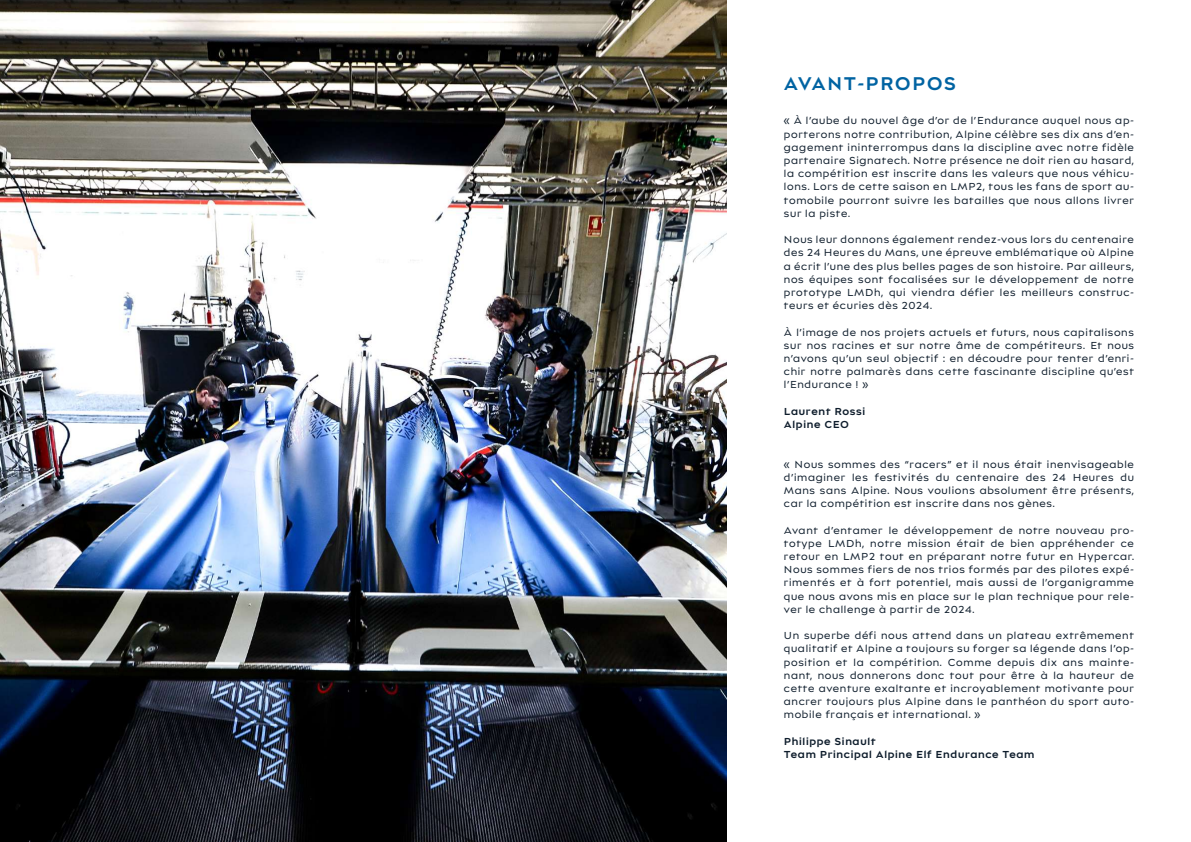
<style>
.page{position:relative;width:1191px;height:842px;background:#fff}
.page>*{position:absolute;margin:0;border:0;box-sizing:border-box;transform-origin:0 0}
.t1{font:600 20px "Alpine New Alps";color:#0063a2}
.t2{font:11px/13.2px "Alpine New Alps";color:#0e1d2c;text-align:justify}
.t3{font:600 11px/13.2px "Alpine New Alps";color:#0e1d2c}
</style>
<div class="page">
<img style="left:0;top:0;width:726px;height:842px">
<h1 class="t1" style="left:783px;top:69px;width:175px">AVANT-PROPOS</h1>
<p class="t2" style="left:783px;top:113px;width:352px">« À l’aube du nouvel âge d’or de l’Endurance auquel nous ap&shy;porterons notre contribution, Alpine célèbre ses dix ans d’en&shy;gagement ininterrompus dans la discipline avec notre fidèle partenaire Signatech. Notre présence ne doit rien au hasard, la compétition est inscrite dans les valeurs que nous véhicu&shy;lons. Lors de cette saison en LMP2, tous les fans de sport au&shy;tomobile pourront suivre les batailles que nous allons livrer sur la piste.</p>
<p class="t2" style="left:783px;top:232px;width:352px">Nous leur donnons également rendez-vous lors du centenaire des 24 Heures du Mans, une épreuve emblématique où Alpine a écrit l’une des plus belles pages de son histoire. Par ailleurs, nos équipes sont focalisées sur le développement de notre prototype LMDh, qui viendra défier les meilleurs construc&shy;teurs et écuries dès 2024.</p>
<p class="t2" style="left:783px;top:325px;width:352px">À l’image de nos projets actuels et futurs, nous capitalisons sur nos racines et sur notre âme de compétiteurs. Et nous n’avons qu’un seul objectif : en découdre pour tenter d’enri&shy;chir notre palmarès dans cette fascinante discipline qu’est l’Endurance ! »</p>
<p class="t3" style="left:783px;top:404px;width:84px">Laurent Rossi<br>Alpine CEO</p>
<p class="t2" style="left:783px;top:457px;width:352px">« Nous sommes des “racers” et il nous était inenvisageable d’imaginer les festivités du centenaire des 24 Heures du Mans sans Alpine. Nous voulions absolument être présents, car la compétition est inscrite dans nos gènes.</p>
<p class="t2" style="left:783px;top:523px;width:352px">Avant d’entamer le développement de notre nouveau pro&shy;totype LMDh, notre mission était de bien appréhender ce retour en LMP2 tout en préparant notre futur en Hypercar.<br>Nous sommes fiers de nos trios formés par des pilotes expé&shy;rimentés et à fort potentiel, mais aussi de l’organigramme que nous avons mis en place sur le plan technique pour rele&shy;ver le challenge à partir de 2024.</p>
<p class="t2" style="left:783px;top:628px;width:352px">Un superbe défi nous attend dans un plateau extrêmement qualitatif et Alpine a toujours su forger sa légende dans l’op&shy;position et la compétition. Comme depuis dix ans mainte&shy;nant, nous donnerons donc tout pour être à la hauteur de cette aventure exaltante et incroyablement motivante pour ancrer toujours plus Alpine dans le panthéon du sport auto&shy;mobile français et international. »</p>
<p class="t3" style="left:783px;top:734px;width:253px">Philippe Sinault<br>Team Principal Alpine Elf Endurance Team</p>
</div>
